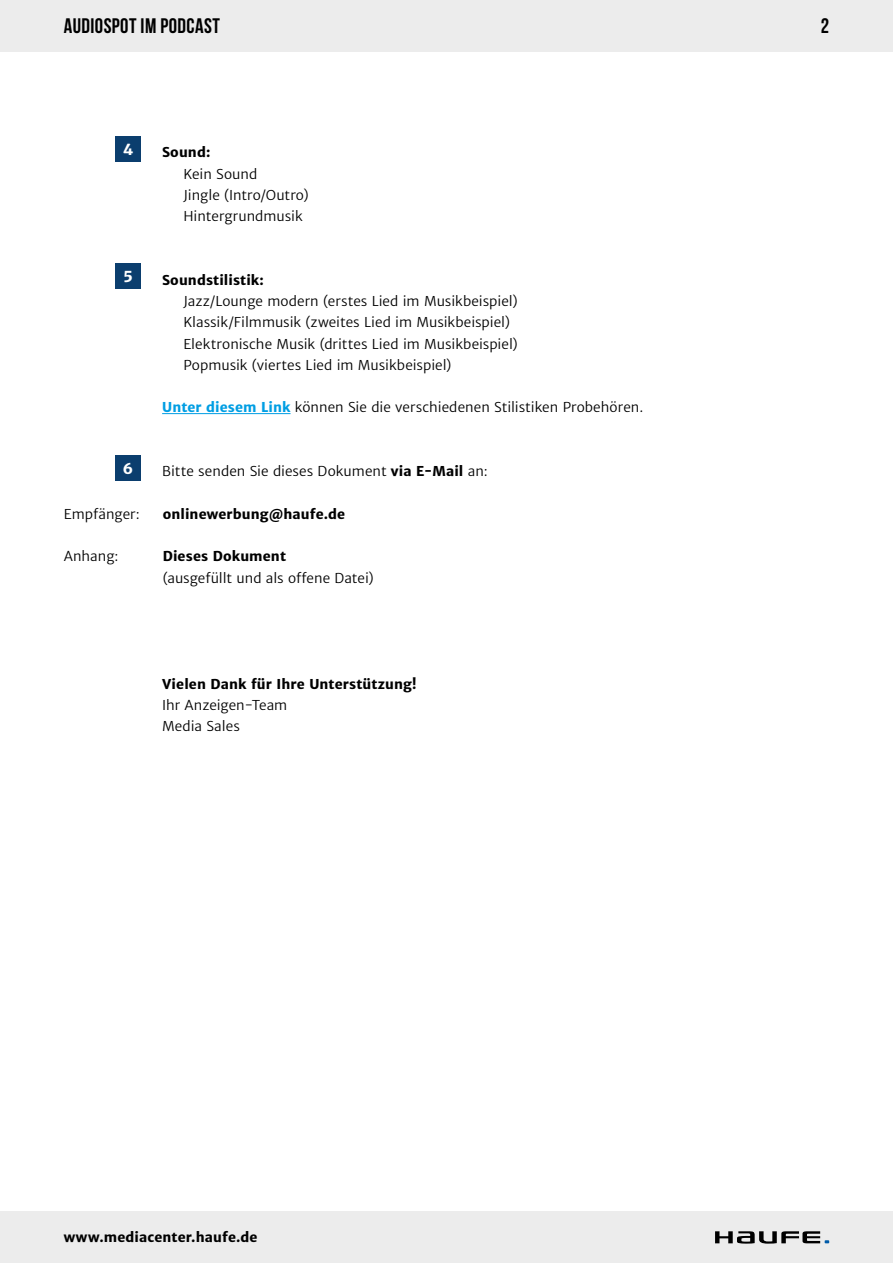
<style>
.page{position:relative;width:893px;height:1263px;background:#fff}
.page>*{position:absolute;margin:0;border:0;box-sizing:border-box;transform-origin:0 0}
.t1{font:700 21px "Bebas Neue";letter-spacing:.02em;color:#000}
.t2{font:700 15px "Haufe Merriweather Sans";color:#fff}
.t3{font:13.5px/21.3px "Haufe Merriweather Sans Lt";color:#000}
.t4{font:700 13.5px "Haufe Merriweather Sans";letter-spacing:.01em;color:#000}
.s1{font-family:"Haufe Merriweather Sans";font-weight:700;color:#009ee3}
.s2{font-family:"Haufe Merriweather Sans";font-weight:700}
</style>
<div class="page">
<div style="left:0;top:0;width:893px;height:51px;background:#ececec"></div>
<div style="left:0;top:1212px;width:893px;height:51px;background:#ececec"></div>
<svg style="left:715px;top:1231px;width:114px;height:13px"></svg>
<div style="left:115px;top:136px;width:26px;height:26px;background:#0b3e6e"></div>
<div style="left:115px;top:455px;width:26px;height:25px;background:#0b3e6e"></div>
<div style="left:115px;top:264px;width:26px;height:25px;background:#0b3e6e"></div>
<hr style="left:162px;top:413px;width:129px;height:1px;background:#009ee3">
<h1 class="t1" style="left:64px;top:15px;width:158px">AUDIOSPOT IM PODCAST</h1>
<p class="t2" style="left:123px;top:140px;width:12px">4</p>
<p class="t4" style="left:162px;top:144px;width:50px">Sound:</p>
<p class="t2" style="left:123px;top:268px;width:11px">5</p>
<p class="t2" style="left:123px;top:459px;width:12px">6</p>
<p class="t3" style="left:183px;top:163px;width:127px">Kein Sound<br>Jingle (Intro/Outro)<br>Hintergrundmusik</p>
<p class="t4" style="left:162px;top:272px;width:103px">Soundstilistik:</p>
<p class="t3" style="left:183px;top:291px;width:336px">Jazz/Lounge modern (erstes Lied im Musikbeispiel)<br>Klassik/Filmmusik (zweites Lied im Musikbeispiel)<br>Elektronische Musik (drittes Lied im Musikbeispiel)<br>Popmusik (viertes Lied im Musikbeispiel)</p>
<p class="t3" style="left:162px;top:397px;width:483px"><span class="s1">Unter diesem Link</span> können Sie die verschiedenen Stilistiken Probehören.</p>
<p class="t3" style="left:162px;top:461px;width:327px">Bitte senden Sie dieses Dokument <span class="s2">via E-Mail</span> an:</p>
<p class="t3" style="left:64px;top:503px;width:78px">Empfänger:</p>
<p class="t4" style="left:163px;top:506px;width:184px">onlinewerbung@haufe.de</p>
<p class="t3" style="left:64px;top:546px;width:56px">Anhang:</p>
<p class="t4" style="left:163px;top:548px;width:125px">Dieses Dokument</p>
<p class="t3" style="left:163px;top:567px;width:213px">(ausgefüllt und als offene Datei)</p>
<p class="t4" style="left:162px;top:676px;width:256px">Vielen Dank für Ihre Unterstützung!</p>
<p class="t3" style="left:162px;top:695px;width:127px">Ihr Anzeigen-Team<br>Media Sales</p>
<h1 class="t1" style="left:821px;top:15px;width:10px">2</h1>
<p class="t4" style="left:64px;top:1228px;width:195px">www.mediacenter.haufe.de</p>
</div>
